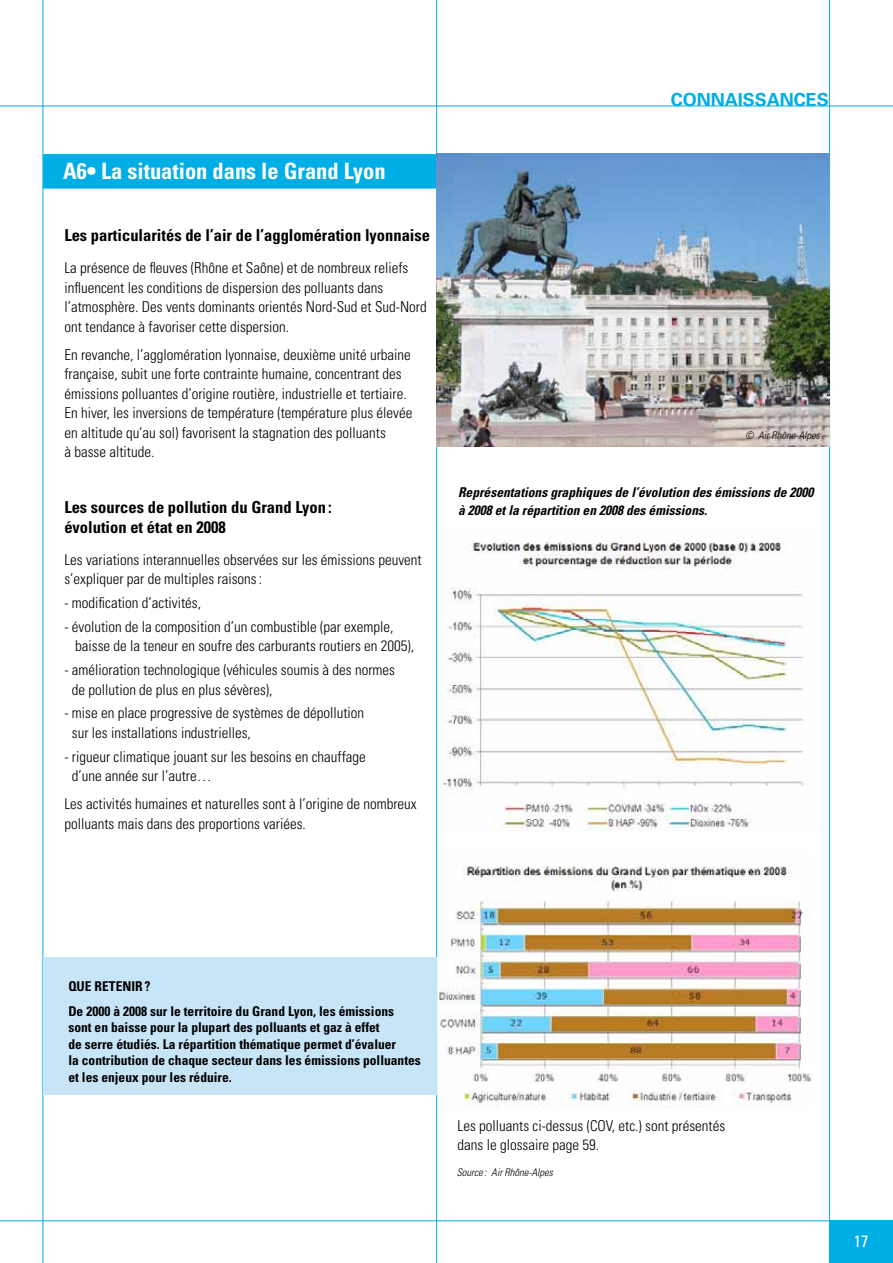
<style>
.page{position:relative;width:893px;height:1263px;background:#fff}
.page>*{position:absolute;margin:0;border:0;box-sizing:border-box;transform-origin:0 0}
.t1{font:700 condensed 22.5px "Univers";color:#fff}
.t2{font:700 18px "Univers";color:#00aee6}
.t3{font:700 condensed 16.5px/19.5px "Univers";color:#000}
.t4{font:condensed 16.5px "Univers";color:#fff}
.t5{font:300 condensed 15px/19.5px "Univers";color:#000}
.t6{font:700 condensed 13.5px/16.5px "Univers";color:#000}
.t7{font:italic 700 condensed 13.5px/18px "Univers";color:#000}
.t8{font:italic 300 condensed 10.5px "Univers";color:#000}
</style>
<div class="page">
<hr style="left:436px;top:0;width:1px;height:1263px;background:#00aee6">
<div style="left:830px;top:1221px;width:63px;height:42px;background:#00aee6"></div>
<hr style="left:43px;top:0;width:1px;height:1263px;background:#00aee6">
<hr style="left:829px;top:0;width:1px;height:1263px;background:#00aee6">
<hr style="left:0;top:106px;width:893px;height:1px;background:#00aee6">
<hr style="left:0;top:1220px;width:893px;height:1px;background:#00aee6">
<div style="left:43px;top:154px;width:395px;height:35px;background:#00aee6"></div>
<img style="left:437px;top:154px;width:392px;height:292px">
<div style="left:43px;top:957px;width:393px;height:138px;background:#c8e4f7"></div>
<img style="left:444px;top:541px;width:361px;height:289px">
<img style="left:439px;top:866px;width:374px;height:242px">
<div style="left:673px;top:881px;width:127px;height:12px;background:#fff"></div>
<h1 class="t1" style="left:63px;top:157px;width:324px">A6• La situation dans le Grand Lyon</h1>
<p class="t3" style="left:64px;top:225px;width:367px">Les particularités de l’air de l’agglomération lyonnaise</p>
<p class="t5" style="left:64px;top:258px;width:364px">La présence de fleuves (Rhône et Saône) et de nombreux reliefs influencent les conditions de dispersion des polluants dans l’atmosphère. Des vents dominants orientés Nord-Sud et Sud-Nord ont tendance à favoriser cette dispersion.</p>
<p class="t5" style="left:64px;top:344px;width:349px">En revanche, l’agglomération lyonnaise, deuxième unité urbaine française, subit une forte contrainte humaine, concentrant des émissions polluantes d’origine routière, industrielle et tertiaire.<br>En hiver, les inversions de température (température plus élevée en altitude qu’au sol) favorisent la stagnation des polluants<br>à basse altitude.</p>
<p class="t3" style="left:64px;top:497px;width:269px">Les sources de pollution du Grand Lyon: évolution et état en 2008</p>
<p class="t5" style="left:64px;top:550px;width:359px">Les variations interannuelles observées sur les émissions peuvent s’expliquer par de multiples raisons:</p>
<p class="t5" style="left:64px;top:593px;width:138px">- modification d’activités,</p>
<p class="t5" style="left:75px;top:617px;width:340px;text-indent:-11px">- évolution de la composition d’un combustible (par exemple, baisse de la teneur en soufre des carburants routiers en 2005),</p>
<p class="t5" style="left:72px;top:660px;width:325px;text-indent:-8px">- amélioration technologique (véhicules soumis à des normes de pollution de plus en plus sévères),</p>
<p class="t5" style="left:72px;top:703px;width:294px;text-indent:-8px">- mise en place progressive de systèmes de dépollution sur les installations industrielles,</p>
<p class="t5" style="left:72px;top:746px;width:295px;text-indent:-8px">- rigueur climatique jouant sur les besoins en chauffage d’une année sur l’autre…</p>
<p class="t5" style="left:64px;top:794px;width:354px">Les activités humaines et naturelles sont à l’origine de nombreux polluants mais dans des proportions variées.</p>
<p class="t2" style="left:671px;top:88px;width:39px">CONNAISSAN</p>
<p class="t2" style="left:794px;top:88px;width:24px">CES</p>
<p class="t8" style="left:745px;top:429px;width:76px">© Air Rhône-Alpes</p>
<p class="t7" style="left:458px;top:483px;width:357px">Représentations graphiques de l’évolution des émissions de 2000 à 2008 et la répartition en 2008 des émissions.</p>
<p class="t6" style="left:68px;top:973px;width:327px;line-height:25px">QUE RETENIR?<br>De 2000 à 2008 sur le territoire du Grand Lyon, les émissions</p>
<p class="t6" style="left:68px;top:1019px;width:354px">sont en baisse pour la plupart des polluants et gaz à effet<br>de serre étudiés. La répartition thématique permet d’évaluer<br>la contribution de chaque secteur dans les émissions polluantes et les enjeux pour les réduire.</p>
<p class="t5" style="left:458px;top:1115px;width:269px">Les polluants ci-dessus (COV, etc.) sont présentés dans le glossaire page 59.</p>
<p class="t8" style="left:457px;top:1165px;width:98px">Source : Air Rhône-Alpes</p>
<p class="t4" style="left:854px;top:1230px;width:16px">17</p>
</div>
